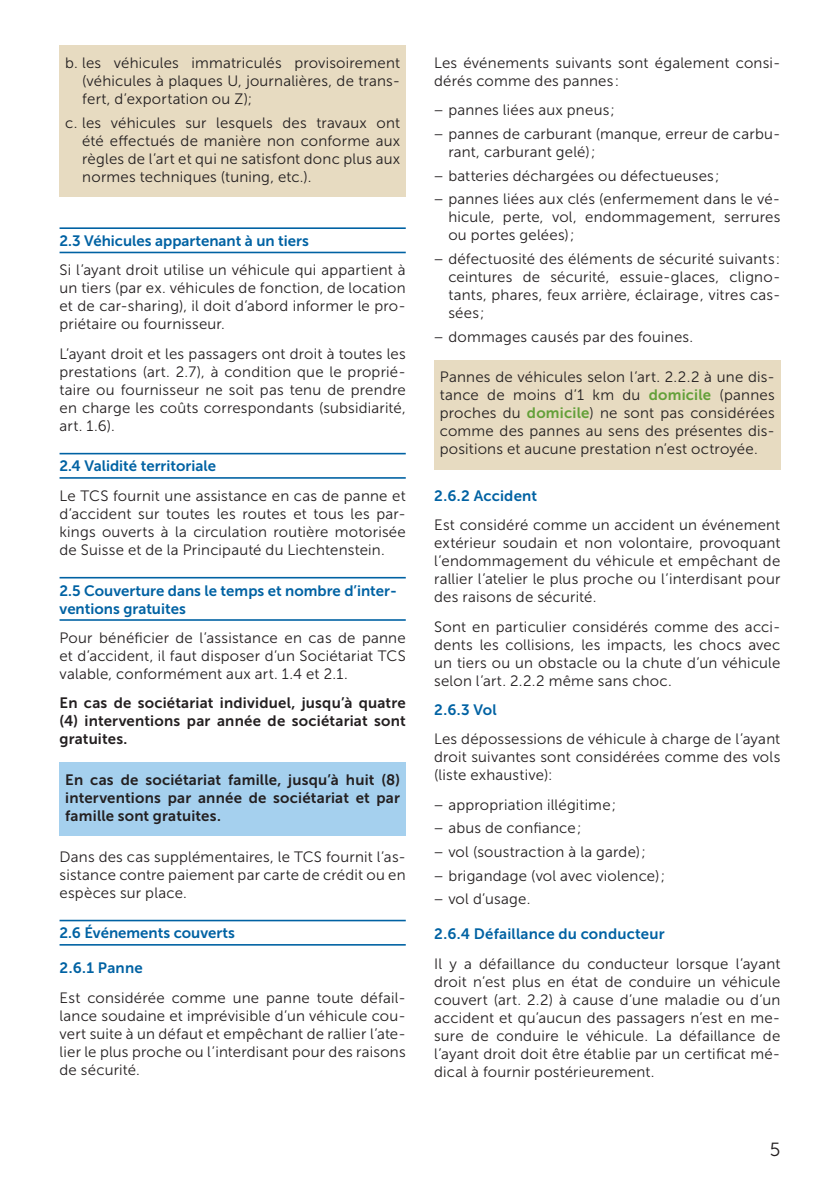
<style>
.page{position:relative;width:840px;height:1191px;background:#fff}
.page>*{position:absolute;margin:0;border:0;box-sizing:border-box;transform-origin:0 0}
.t1{font:19px "Museo Sans 300";color:#231f20}
.t2{font:15px/18px "Museo Sans 300";letter-spacing:.015em;color:#231f20;text-align:justify}
.t3{font:15px/18px "Museo Sans 700";letter-spacing:.015em;color:#231f20;text-align:justify}
.t4{font:15px/18px "Museo Sans 700";color:#0062a3}
.s1{font-family:"Museo Sans 700";color:#63a039}
</style>
<div class="page">
<div style="left:59px;top:45px;width:346px;height:74px;background:#e7dbc1"></div>
<div style="left:59px;top:105px;width:346px;height:92px;background:#e7dbc1"></div>
<hr style="left:59px;top:227px;width:346px;height:2px;background:#0062a3">
<hr style="left:59px;top:252px;width:346px;height:1px;background:#0062a3">
<hr style="left:59px;top:453px;width:346px;height:1px;background:#0062a3">
<hr style="left:59px;top:477px;width:346px;height:2px;background:#0062a3">
<hr style="left:59px;top:577px;width:346px;height:1px;background:#0062a3">
<hr style="left:59px;top:619px;width:346px;height:2px;background:#0062a3">
<div style="left:59px;top:762px;width:346px;height:74px;background:#a5d0ee"></div>
<hr style="left:59px;top:919px;width:346px;height:2px;background:#0062a3">
<hr style="left:59px;top:944px;width:346px;height:1px;background:#0062a3">
<div style="left:434px;top:360px;width:345px;height:109px;background:#e7dbc1"></div>
<p class="t2" style="left:82px;top:54px;width:319px;text-indent:-17px">b. les véhicules immatriculés provisoirement (véhicules à plaques U, journalières, de trans&shy;fert, d’exportation ou Z);</p>
<p class="t2" style="left:82px;top:114px;width:319px;text-indent:-17px">c. les véhicules sur lesquels des travaux ont été effectués de manière non conforme aux règles de l’art et qui ne satisfont donc plus aux normes techniques (tuning, etc.).</p>
<p class="t4" style="left:59px;top:232px;width:251px">2.3 Véhicules appartenant à un tiers</p>
<p class="t2" style="left:59px;top:261px;width:347px">Si l’ayant droit utilise un véhicule qui appartient à un tiers (par ex. véhicules de fonction, de location et de car-sharing), il doit d’abord informer le pro&shy;priétaire ou fournisseur.</p>
<p class="t2" style="left:59px;top:345px;width:347px">L’ayant droit et les passagers ont droit à toutes les prestations (art. 2.7), à condition que le proprié&shy;taire ou fournisseur ne soit pas tenu de prendre en charge les coûts correspondants (subsidiarité, art. 1.6).</p>
<p class="t4" style="left:59px;top:457px;width:158px">2.4 Validité territoriale</p>
<p class="t2" style="left:59px;top:487px;width:347px">Le TCS fournit une assistance en cas de panne et d’accident sur toutes les routes et tous les par&shy;kings ouverts à la circulation routière motorisée de Suisse et de la Principauté du Liechtenstein.</p>
<p class="t4" style="left:59px;top:581px;width:339px">2.5 Couverture dans le temps et nombre d’inter&shy;ventions gratuites</p>
<p class="t2" style="left:59px;top:629px;width:347px">Pour bénéficier de l’assistance en cas de panne et d’accident, il faut disposer d’un Sociétariat TCS valable, conformément aux art. 1.4 et 2.1.</p>
<p class="t3" style="left:59px;top:694px;width:347px">En cas de sociétariat individuel, jusqu’à quatre (4) interventions par année de sociétariat sont gratuites.</p>
<p class="t3" style="left:65px;top:770px;width:336px">En cas de sociétariat famille, jusqu’à huit (8) interventions par année de sociétariat et par famille sont gratuites.</p>
<p class="t2" style="left:59px;top:847px;width:347px">Dans des cas supplémentaires, le TCS fournit l’as&shy;sistance contre paiement par carte de crédit ou en espèces sur place.</p>
<p class="t4" style="left:59px;top:924px;width:177px">2.6 Événements couverts</p>
<p class="t4" style="left:59px;top:959px;width:85px">2.6.1 Panne</p>
<p class="t2" style="left:59px;top:988px;width:347px">Est considérée comme une panne toute défail&shy;lance soudaine et imprévisible d’un véhicule cou&shy;vert suite à un défaut et empêchant de rallier l’ate&shy;lier le plus proche ou l’interdisant pour des raisons de sécurité.</p>
<p class="t2" style="left:434px;top:54px;width:347px">Les événements suivants sont également consi&shy;dérés comme des pannes:</p>
<p class="t2" style="left:434px;top:98px;width:347px;line-height:23.6px">− pannes liées aux pneus;<br>− pannes de carburant (manque, erreur de carbu-</p>
<p class="t2" style="left:434px;top:140px;width:347px;line-height:23.6px;text-align:left;text-indent:14px">rant, carburant gelé);<br>− batteries déchargées ou défectueuses;<br>− pannes liées aux clés (enfermement dans le vé-</p>
<p class="t2" style="left:448px;top:208px;width:333px">hicule, perte, vol, endommagement, serrures ou portes gelées);</p>
<p class="t2" style="left:448px;top:250px;width:333px;text-indent:-14px">− défectuosité des éléments de sécurité suivants: ceintures de sécurité, essuie-glaces, cligno&shy;tants, phares, feux arrière, éclairage, vitres cas&shy;sées;</p>
<p class="t2" style="left:434px;top:328px;width:260px">− dommages causés par des fouines.</p>
<p class="t2" style="left:439px;top:368px;width:336px">Pannes de véhicules selon l’art. 2.2.2 à une dis&shy;tance de moins d’1 km du <span class="s1">domicile</span> (pannes proches du <span class="s1">domicile</span>) ne sont pas considérées comme des pannes au sens des présentes dis&shy;positions et aucune prestation n’est octroyée.</p>
<p class="t4" style="left:434px;top:486px;width:104px">2.6.2 Accident</p>
<p class="t2" style="left:434px;top:516px;width:347px">Est considéré comme un accident un événement extérieur soudain et non volontaire, provoquant l’endommagement du véhicule et empêchant de rallier l’atelier le plus proche ou l’interdisant pour des raisons de sécurité.</p>
<p class="t2" style="left:434px;top:617px;width:347px">Sont en particulier considérés comme des acci&shy;dents les collisions, les impacts, les chocs avec un tiers ou un obstacle ou la chute d’un véhicule selon l’art. 2.2.2 même sans choc.</p>
<p class="t4" style="left:434px;top:700px;width:64px">2.6.3 Vol</p>
<p class="t2" style="left:434px;top:730px;width:347px">Les dépossessions de véhicule à charge de l’ayant droit suivantes sont considérées comme des vols (liste exhaustive):</p>
<p class="t2" style="left:434px;top:792px;width:232px;line-height:23.6px;text-align:left">− appropriation illégitime;<br>− abus de confiance;<br>− vol (soustraction à la garde);<br>− brigandage (vol avec violence); − vol d’usage.</p>
<p class="t4" style="left:434px;top:925px;width:232px">2.6.4 Défaillance du conducteur</p>
<p class="t2" style="left:434px;top:954px;width:347px">Il y a défaillance du conducteur lorsque l’ayant droit n’est plus en état de conduire un véhicule couvert (art. 2.2) à cause d’une maladie ou d’un accident et qu’aucun des passagers n’est en me&shy;sure de conduire le véhicule. La défaillance de l’ayant droit doit être établie par un certificat mé&shy;dical à fournir postérieurement.</p>
<p class="t1" style="left:769px;top:1139px;width:12px">5</p>
</div>
